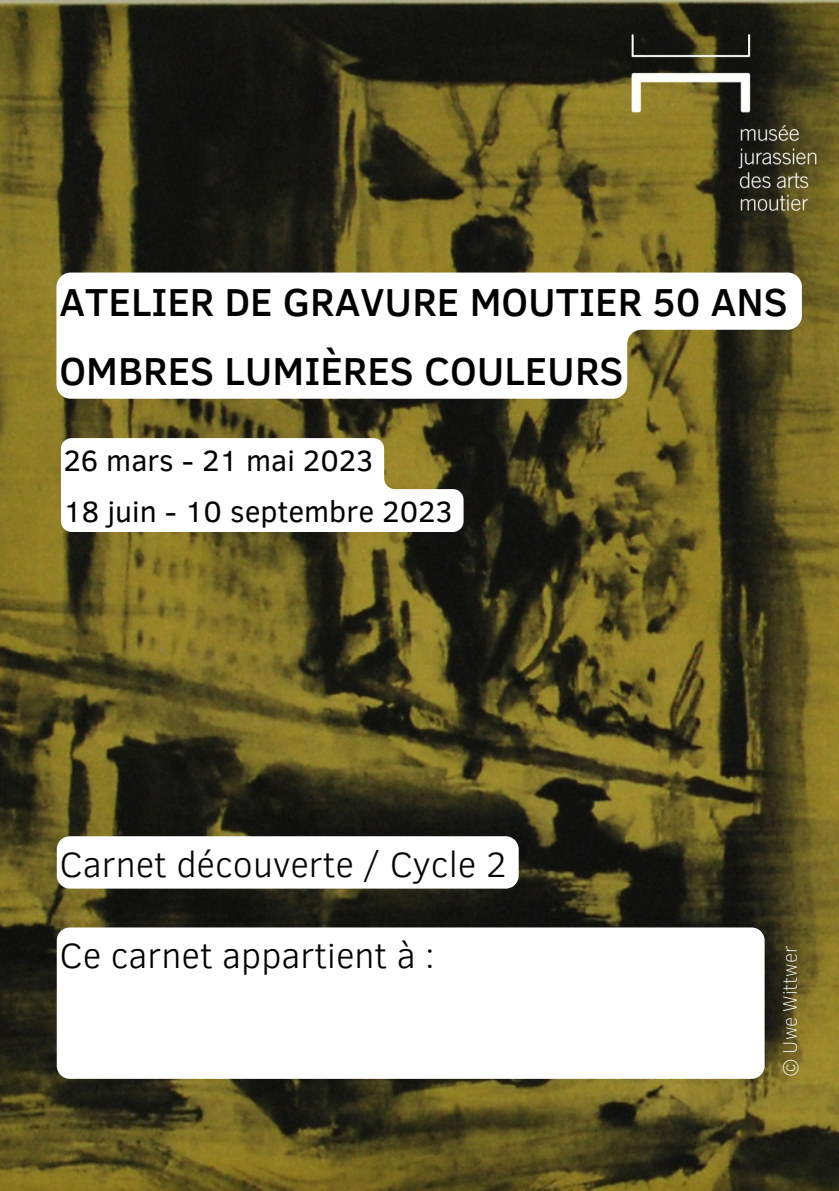
<style>
.page{position:relative;width:839px;height:1191px;background:#fff}
.page>*{position:absolute;margin:0;border:0;box-sizing:border-box;transform-origin:0 0}
.t1{font:500 40px/69px "Clear Sans";color:#000}
.t2{font:300 36px "Clear Sans";color:#050505}
.t3{font:300 36px "Clear Sans";color:#000}
.t4{font:30px/51px "Clear Sans";color:#000}
.t5{font:100 20px "Clear Sans";color:#fff}
</style>
<div class="page">
<img style="left:0;top:0;width:838px;height:1191px">
<img style="left:607px;top:6px;width:231px;height:234px">
<svg style="left:57px;top:836px;width:461px;height:53px"></svg>
<svg style="left:56px;top:273px;width:745px;height:126px"></svg>
<svg style="left:57px;top:927px;width:707px;height:152px"></svg>
<svg style="left:61px;top:438px;width:402px;height:94px"></svg>
<p class="t1" style="left:60px;top:266px;width:729px">ATELIER DE GRAVURE MOUTIER 50 ANS<br>OMBRES LUMIÈRES COULEURS</p>
<p class="t4" style="left:63px;top:433px;width:391px">26 mars - 21 mai 2023<br>18 juin - 10 septembre 2023</p>
<p class="t2" style="left:60px;top:838px;width:448px">Carnet découverte / Cycle 2</p>
<p class="t3" style="left:60px;top:929px;width:376px">Ce carnet appartient à :</p>
<p class="t5" style="left:775px;top:1077px;width:133px;rotate:-90deg">© Uwe Wittwer</p>
</div>
